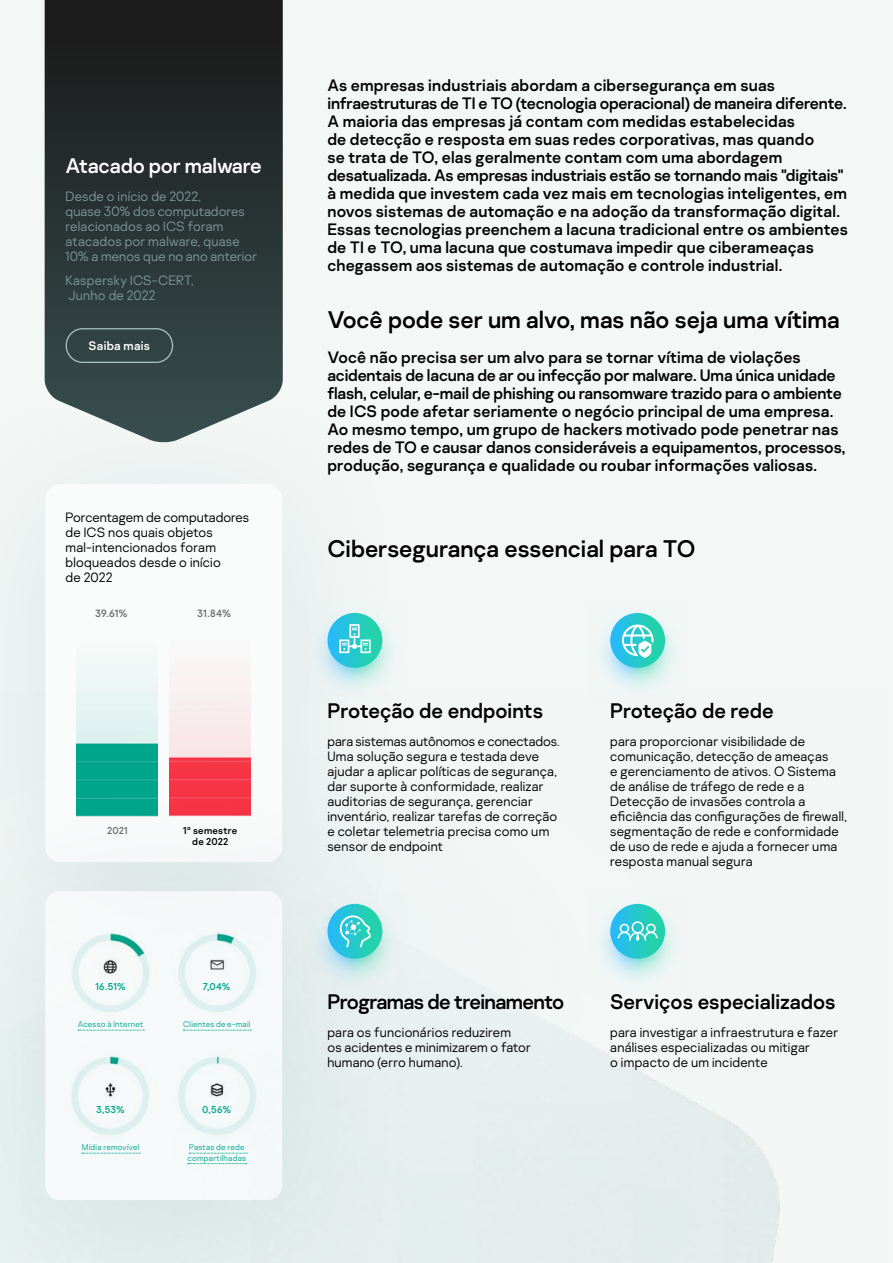
<style>
.page{position:relative;width:893px;height:1263px;background:#f3f7f6}
.page>*{position:absolute;margin:0;border:0;box-sizing:border-box;transform-origin:0 0}
.t1{font:24px "Kaspersky Sans";color:#000}
.t2{font:21px "Kaspersky Sans";color:#000}
.t3{font:21px "Kaspersky Sans";letter-spacing:-.03em;color:#000}
.t4{font:21px "Kaspersky Sans";letter-spacing:-.01em;color:#fff}
.t5{font:16.5px/18px "Kaspersky Sans";letter-spacing:.005em;color:#000}
.t6{font:300 13.5px/15px "Kaspersky Sans";letter-spacing:.015em;color:#000}
.t7{font:300 13.5px/15px "Kaspersky Sans";letter-spacing:.015em;color:#7d9696}
.t8{font:12.45px "Kaspersky Sans";letter-spacing:.025em;color:#fff}
.t9{font:10.5px "Kaspersky Sans";letter-spacing:.01em;color:#6d6e71}
.t10{font:10.05px "Kaspersky Sans";letter-spacing:.03em;color:#00a88e}
.t11{font:10.05px/10.9px "Kaspersky Sans";letter-spacing:.025em;color:#000;text-align:center}
.t12{font:10.05px "Kaspersky Sans";color:#6d6e71}
.t13{font:300 8.25px/10.5px "Kaspersky Sans";letter-spacing:.03em;color:#00a88e}
</style>
<div class="page">
<div style="left:0;top:381px;width:408px;height:630px;background:#eff4f3"></div>
<div style="left:45px;top:484px;width:237px;height:378px;background:#fff;border-radius:15px"></div>
<div style="left:0;top:788px;width:408px;height:475px;background:#a6bfbf;opacity:.5"></div>
<div style="left:45px;top:891px;width:237px;height:309px;background:#f5f9f9;border-radius:15px"></div>
<img style="left:72px;top:932px;width:184px;height:99px">
<img style="left:71px;top:1056px;width:185px;height:109px">
<svg style="left:45px;top:0;width:238px;height:443px;background:#323c3c"></svg>
<img style="left:170px;top:663px;width:81px;height:157px">
<img style="left:77px;top:651px;width:80px;height:196px">
<img style="left:316px;top:612px;width:74px;height:77px">
<img style="left:304px;top:892px;width:102px;height:102px">
<svg style="left:327px;top:613px;width:55px;height:55px"></svg>
<svg style="left:327px;top:904px;width:55px;height:55px"></svg>
<img style="left:601px;top:612px;width:73px;height:85px">
<img style="left:595px;top:901px;width:87px;height:86px">
<svg style="left:610px;top:613px;width:55px;height:55px"></svg>
<svg style="left:610px;top:904px;width:55px;height:55px;background:#28c8cc"></svg>
<svg style="left:340px;top:915px;width:31px;height:32px"></svg>
<div style="left:349px;top:624px;width:11px;height:14px;border:2px solid #fff"></div>
<svg style="left:338px;top:628px;width:34px;height:26px"></svg>
<svg style="left:622px;top:624px;width:31px;height:34px"></svg>
<svg style="left:618px;top:921px;width:40px;height:20px"></svg>
<div style="left:66px;top:328px;width:107px;height:35px;border:1px solid #a6bfbf;border-radius:17px"></div>
<svg style="left:78px;top:1030px;width:66px;height:1px"></svg>
<svg style="left:82px;top:1153px;width:58px;height:1px"></svg>
<svg style="left:183px;top:1030px;width:68px;height:1px"></svg>
<svg style="left:189px;top:1153px;width:58px;height:1px"></svg>
<svg style="left:188px;top:1163px;width:59px;height:1px"></svg>
<p class="t4" style="left:66px;top:153px;width:198px">Atacado por malware</p>
<p class="t7" style="left:66px;top:189px;width:193px">Desde o início de 2022,<br>quase 30% dos computadores relacionados ao ICS foram atacados por malware, quase<br>10% a menos que no ano anterior</p>
<p class="t7" style="left:66px;top:272px;width:130px">Kaspersky ICS-CERT,<br>Junho de 2022</p>
<p class="t8" style="left:89px;top:338px;width:63px">Saiba mais</p>
<p class="t6" style="left:66px;top:509px;width:185px">Porcentagem de computadores de ICS nos quais objetos mal-intencionados foram bloqueados desde o início<br>de 2022</p>
<p class="t9" style="left:95px;top:607px;width:34px">39.61%</p>
<p class="t9" style="left:197px;top:607px;width:35px">31.84%</p>
<p class="t12" style="left:107px;top:825px;width:22px">2021</p>
<p class="t11" style="left:183px;top:825px;width:56px">1º semestre de 2022</p>
<p class="t10" style="left:96px;top:980px;width:32px">16.51%</p>
<p class="t13" style="left:78px;top:1019px;width:67px">Acesso à Internet</p>
<p class="t10" style="left:203px;top:980px;width:29px">7,04%</p>
<p class="t13" style="left:183px;top:1019px;width:69px">Clientes de e-mail</p>
<p class="t10" style="left:96px;top:1103px;width:30px">3,53%</p>
<p class="t10" style="left:202px;top:1103px;width:30px">0,56%</p>
<p class="t13" style="left:82px;top:1142px;width:59px">Mídia removível</p>
<p class="t13" style="left:188px;top:1142px;width:60px">Pastas de rede compartilhadas</p>
<p class="t5" style="left:327px;top:77px;width:522px">As empresas industriais abordam a cibersegurança em suas infraestruturas de TI e TO (tecnologia operacional) de maneira diferente.<br>A maioria das empresas já contam com medidas estabelecidas<br>de detecção e resposta em suas redes corporativas, mas quando<br>se trata de TO, elas geralmente contam com uma abordagem desatualizada. As empresas industriais estão se tornando mais "digitais" à medida que investem cada vez mais em tecnologias inteligentes, em novos sistemas de automação e na adoção da transformação digital.<br>Essas tecnologias preenchem a lacuna tradicional entre os ambientes de TI e TO, uma lacuna que costumava impedir que ciberameaças chegassem aos sistemas de automação e controle industrial.</p>
<h1 class="t1" style="left:327px;top:305px;width:514px">Você pode ser um alvo, mas não seja uma vítima</h1>
<p class="t5" style="left:327px;top:349px;width:520px">Você não precisa ser um alvo para se tornar vítima de violações acidentais de lacuna de ar ou infecção por malware. Uma única unidade flash, celular, e-mail de phishing ou ransomware trazido para o ambiente de ICS pode afetar seriamente o negócio principal de uma empresa.<br>Ao mesmo tempo, um grupo de hackers motivado pode penetrar nas redes de TO e causar danos consideráveis a equipamentos, processos, produção, segurança e qualidade ou roubar informações valiosas.</p>
<h1 class="t1" style="left:327px;top:534px;width:370px">Cibersegurança essencial para TO</h1>
<p class="t2" style="left:327px;top:698px;width:217px">Proteção de endpoints</p>
<p class="t6" style="left:327px;top:733px;width:234px">para sistemas autônomos e conectados.<br>Uma solução segura e testada deve ajudar a aplicar políticas de segurança, dar suporte à conformidade, realizar auditorias de segurança, gerenciar inventário, realizar tarefas de correção e coletar telemetria precisa como um sensor de endpoint</p>
<p class="t2" style="left:610px;top:698px;width:165px">Proteção de rede</p>
<p class="t6" style="left:610px;top:733px;width:238px">para proporcionar visibilidade de comunicação, detecção de ameaças<br>e gerenciamento de ativos. O Sistema de análise de tráfego de rede e a Detecção de invasões controla a eficiência das configurações de firewall, segmentação de rede e conformidade de uso de rede e ajuda a fornecer uma resposta manual segura</p>
<p class="t3" style="left:327px;top:989px;width:238px">Programas de treinamento</p>
<p class="t6" style="left:327px;top:1024px;width:205px">para os funcionários reduzirem<br>os acidentes e minimizarem o fator humano (erro humano).</p>
<p class="t2" style="left:610px;top:989px;width:227px">Serviços especializados</p>
<p class="t6" style="left:610px;top:1024px;width:229px">para investigar a infraestrutura e fazer análises especializadas ou mitigar<br>o impacto de um incidente</p>
</div>
